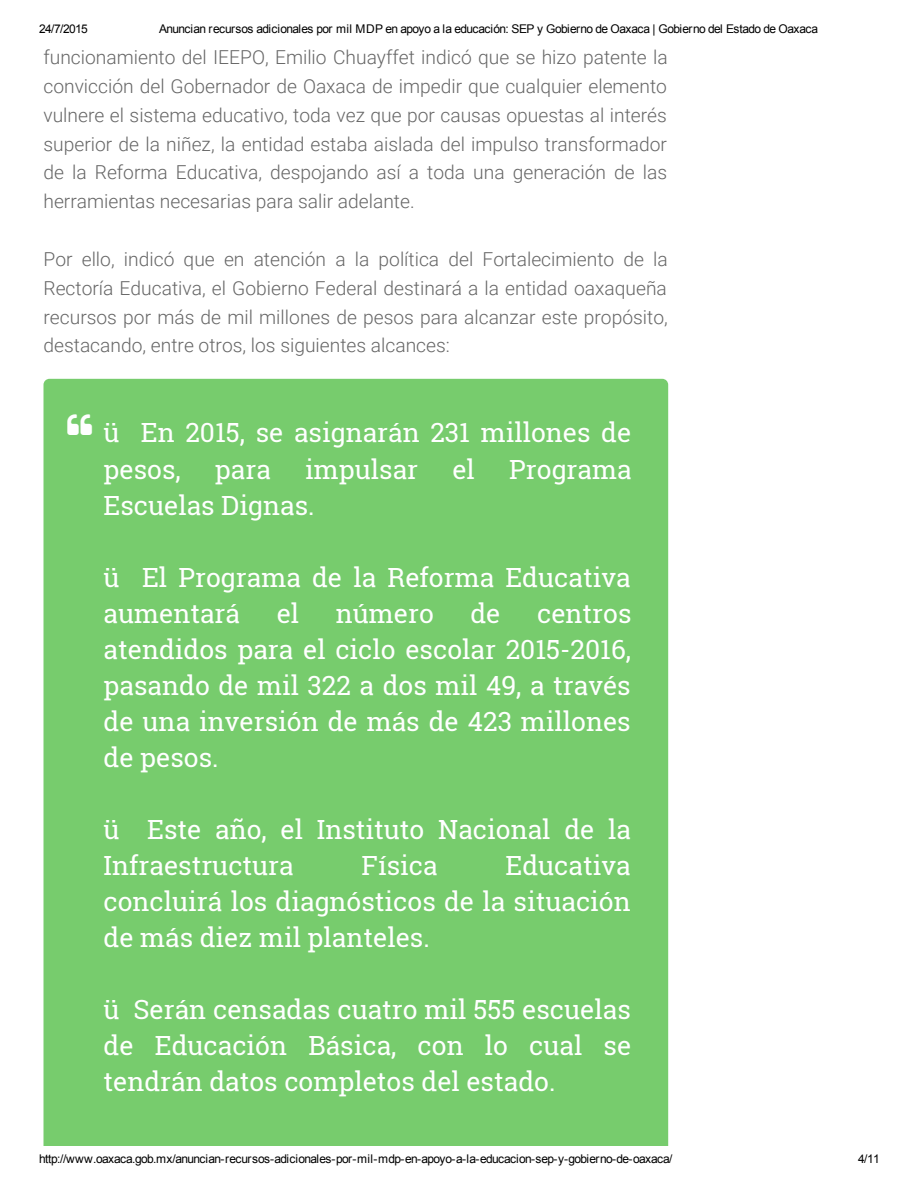
<style>
.page{position:relative;width:918px;height:1188px;background:#fff}
.page>*{position:absolute;margin:0;border:0;box-sizing:border-box;transform-origin:0 0}
.t1{font:26.4px/36px "Roboto Slab";color:#fff}
.t2{font:19.2px/28.8px "Roboto";color:#666;text-align:justify}
.t3{font:12px "Arial";letter-spacing:-.055em;color:#000}
</style>
<div class="page">
<div style="left:44px;top:379px;width:624px;height:766px;background:#77cc6d"></div>
<svg style="left:68px;top:414px;width:24px;height:21px"></svg>
<p class="t3" style="left:39px;top:22px;width:50px">24/7/2015</p>
<p class="t3" style="left:159px;top:22px;width:661px">Anuncian recursos adicionales por mil MDP en apoyo a la educación: SEP y Gobierno de Oaxaca | Gobierno del Estado de Oaxaca</p>
<p class="t2" style="left:44px;top:43px;width:626px">funcionamiento del IEEPO, Emilio Chuayffet indicó que se hizo patente la convicción del Gobernador de Oaxaca de impedir que cualquier elemento vulnere el sistema educativo, toda vez que por causas opuestas al interés superior de la niñez, la entidad estaba aislada del impulso transformador de la Reforma Educativa, despojando así a toda una generación de las herramientas necesarias para salir adelante.</p>
<p class="t2" style="left:44px;top:245px;width:626px">Por ello, indicó que en atención a la política del Fortalecimiento de la Rectoría Educativa, el Gobierno Federal destinará a la entidad oaxaqueña recursos por más de mil millones de pesos para alcanzar este propósito, destacando, entre otros, los siguientes alcances:</p>
<p class="t1" style="left:104px;top:414px;width:529px">ü En 2015, se asignarán 231 millones de pesos,</p>
<p class="t1" style="left:215px;top:450px;width:58px">para</p>
<p class="t1" style="left:305px;top:450px;width:114px">impulsar</p>
<p class="t1" style="left:452px;top:450px;width:24px">el</p>
<p class="t1" style="left:509px;top:450px;width:124px">Programa</p>
<p class="t1" style="left:104px;top:486px;width:213px">Escuelas Dignas.</p>
<p class="t1" style="left:104px;top:558px;width:529px">ü El Programa de la Reforma Educativa aumentará</p>
<p class="t1" style="left:277px;top:594px;width:24px">el</p>
<p class="t1" style="left:336px;top:594px;width:100px">número</p>
<p class="t1" style="left:470px;top:594px;width:32px">de</p>
<p class="t1" style="left:104px;top:594px;width:529px;text-align:justify;text-indent:434px">centros atendidos para el ciclo escolar 2015-2016, pasando de mil 322 a dos mil 49, a través de una inversión de más de 423 millones de pesos.</p>
<p class="t1" style="left:104px;top:811px;width:529px">ü Este año, el Instituto Nacional de la<br>Infraestructura</p>
<p class="t1" style="left:104px;top:847px;width:529px;text-align:justify;text-indent:402px">Educativa concluirá los diagnósticos de la situación de más diez mil planteles.</p>
<p class="t1" style="left:362px;top:847px;width:78px">Física</p>
<p class="t1" style="left:104px;top:991px;width:529px;text-align:justify">ü Serán censadas cuatro mil 555 escuelas de Educación Básica, con lo cual se tendrán datos completos del estado.</p>
<p class="t3" style="left:39px;top:1152px;width:635px">http://www.oaxaca.gob.mx/anuncian-recursos-adicionales-por-mil-mdp-en-apoyo-a-la-educacion-sep-y-gobierno-de-oaxaca/</p>
<p class="t3" style="left:858px;top:1152px;width:23px">4/11</p>
</div>
